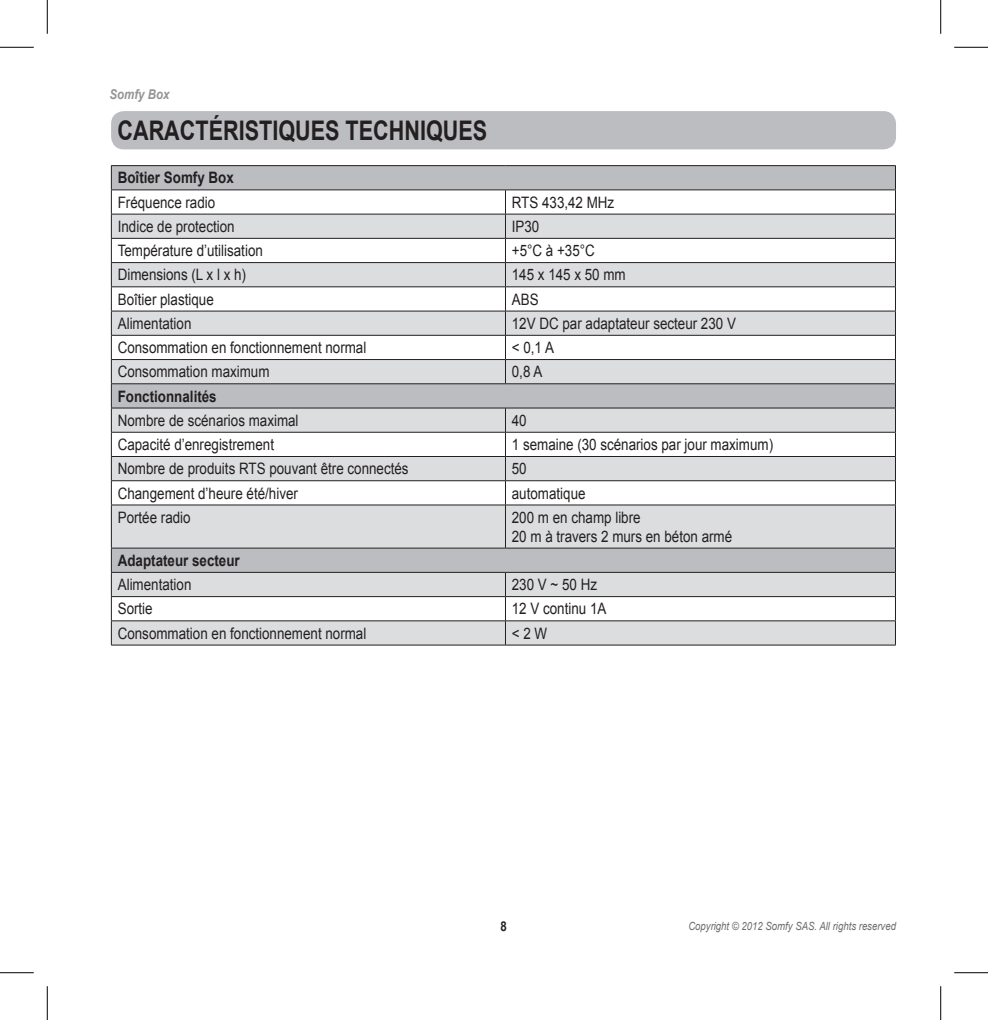
<style>
.page{position:relative;width:988px;height:1020px;background:#fff}
.page>*{position:absolute;margin:0;border:0;box-sizing:border-box;transform-origin:0 0}
.t1{font:700 27px "Arial";color:#231f20;scale:.8 1}
.t2{font:15.75px/18.9px "Arial";color:#231f20;scale:.85 1}
.t3{font:700 15.75px "Arial";color:#231f20;scale:.85 1}
.t4{font:italic 700 13.5px "Arial";color:#939598;scale:.85 1}
.t5{font:700 13.5px "Arial";color:#231f20;scale:.85 1}
.t6{font:italic 11.25px "Arial";color:#6c6d70;scale:.85 1}
</style>
<div class="page">
<div style="left:111px;top:111px;width:785px;height:38px;background:#bcbdc0;border-radius:13px"></div>
<div style="left:112px;top:621px;width:783px;height:23px;background:#dcdddf"></div>
<svg style="left:112px;top:505px;width:783px;height:93px;background:#d1d2d4"></svg>
<hr style="left:111px;top:165px;width:394px;height:1px;background:#231f20">
<hr style="left:505px;top:165px;width:390px;height:1px;background:#231f20">
<hr style="left:111px;top:504px;width:394px;height:1px;background:#231f20">
<hr style="left:111px;top:505px;width:1px;height:42px;background:#231f20">
<hr style="left:505px;top:504px;width:390px;height:1px;background:#231f20">
<hr style="left:895px;top:505px;width:1px;height:42px;background:#231f20">
<hr style="left:111px;top:596px;width:394px;height:1px;background:#231f20">
<hr style="left:505px;top:596px;width:390px;height:1px;background:#231f20">
<hr style="left:111px;top:620px;width:394px;height:1px;background:#231f20">
<hr style="left:505px;top:620px;width:390px;height:1px;background:#231f20">
<hr style="left:111px;top:644px;width:394px;height:1px;background:#231f20">
<hr style="left:505px;top:644px;width:390px;height:1px;background:#231f20">
<hr style="left:505px;top:505px;width:1px;height:42px;background:#231f20">
<svg style="left:505px;top:573px;width:1px;height:71px"></svg>
<svg style="left:111px;top:166px;width:785px;height:338px"></svg>
<hr style="left:111px;top:407px;width:394px;height:1px;background:#231f20">
<hr style="left:505px;top:407px;width:390px;height:1px;background:#231f20">
<hr style="left:111px;top:547px;width:394px;height:1px;background:#231f20">
<svg style="left:111px;top:548px;width:1px;height:96px"></svg>
<hr style="left:505px;top:547px;width:390px;height:1px;background:#231f20">
<svg style="left:895px;top:548px;width:1px;height:96px"></svg>
<hr style="left:111px;top:572px;width:394px;height:1px;background:#231f20">
<hr style="left:505px;top:572px;width:390px;height:1px;background:#231f20">
<hr style="left:0;top:47px;width:34px;height:1px;background:#000">
<hr style="left:954px;top:47px;width:33px;height:1px;background:#000">
<hr style="left:0;top:972px;width:34px;height:1px;background:#000">
<hr style="left:954px;top:972px;width:33px;height:1px;background:#000">
<hr style="left:47px;top:0;width:1px;height:34px;background:#000">
<hr style="left:47px;top:986px;width:1px;height:33px;background:#000">
<hr style="left:940px;top:0;width:1px;height:34px;background:#000">
<hr style="left:940px;top:986px;width:1px;height:33px;background:#000">
<p class="t4" style="left:109px;top:86px;width:72px">Somfy Box</p>
<h1 class="t1" style="left:117px;top:113px;width:461px">Caractéristiques techniques</h1>
<p class="t3" style="left:118px;top:167px;width:138px">Boîtier Somfy Box</p>
<p class="t2" style="left:118px;top:193px;width:116px">Fréquence radio</p>
<p class="t2" style="left:512px;top:193px;width:122px">RTS 433,42 MHz</p>
<p class="t2" style="left:118px;top:217px;width:139px">Indice de protection</p>
<p class="t2" style="left:512px;top:217px;width:34px">IP30</p>
<p class="t2" style="left:118px;top:241px;width:172px">Température d’utilisation</p>
<p class="t2" style="left:512px;top:241px;width:99px">+5°C à +35°C</p>
<p class="t2" style="left:118px;top:265px;width:152px">Dimensions (L x l x h)</p>
<p class="t2" style="left:512px;top:265px;width:135px">145 x 145 x 50 mm</p>
<p class="t2" style="left:118px;top:290px;width:114px">Boîtier plastique</p>
<p class="t2" style="left:512px;top:290px;width:33px">ABS</p>
<p class="t2" style="left:118px;top:314px;width:88px">Alimentation</p>
<p class="t2" style="left:512px;top:314px;width:265px">12V DC par adaptateur secteur 230 V</p>
<p class="t2" style="left:118px;top:338px;width:294px">Consommation en fonctionnement normal</p>
<p class="t2" style="left:512px;top:338px;width:51px">&lt; 0,1 A</p>
<p class="t2" style="left:118px;top:362px;width:180px">Consommation maximum</p>
<p class="t2" style="left:512px;top:362px;width:37px">0,8 A</p>
<p class="t3" style="left:118px;top:385px;width:118px">Fonctionnalités</p>
<p class="t2" style="left:118px;top:411px;width:214px">Nombre de scénarios maximal</p>
<p class="t2" style="left:512px;top:411px;width:19px">40</p>
<p class="t2" style="left:118px;top:435px;width:185px">Capacité d’enregistrement</p>
<p class="t2" style="left:512px;top:435px;width:309px">1 semaine (30 scénarios par jour maximum)</p>
<p class="t2" style="left:118px;top:459px;width:343px">Nombre de produits RTS pouvant être connectés</p>
<p class="t2" style="left:512px;top:459px;width:19px">50</p>
<p class="t2" style="left:118px;top:483px;width:213px">Changement d’heure été/hiver</p>
<p class="t2" style="left:512px;top:483px;width:88px">automatique</p>
<p class="t2" style="left:118px;top:508px;width:87px">Portée radio</p>
<p class="t2" style="left:512px;top:508px;width:261px">200 m en champ libre<br>20 m à travers 2 murs en béton armé</p>
<p class="t3" style="left:118px;top:550px;width:145px">Adaptateur secteur</p>
<p class="t2" style="left:118px;top:575px;width:88px">Alimentation</p>
<p class="t2" style="left:512px;top:575px;width:102px">230 V ~ 50 Hz</p>
<p class="t2" style="left:118px;top:599px;width:43px">Sortie</p>
<p class="t2" style="left:512px;top:599px;width:113px">12 V continu 1A</p>
<p class="t2" style="left:118px;top:623px;width:294px">Consommation en fonctionnement normal</p>
<p class="t2" style="left:512px;top:623px;width:43px">&lt; 2 W</p>
<p class="t5" style="left:500px;top:916px;width:9px">8</p>
<p class="t6" style="left:688px;top:918px;width:246px">Copyright © 2012 Somfy SAS. All rights reserved</p>
</div>
